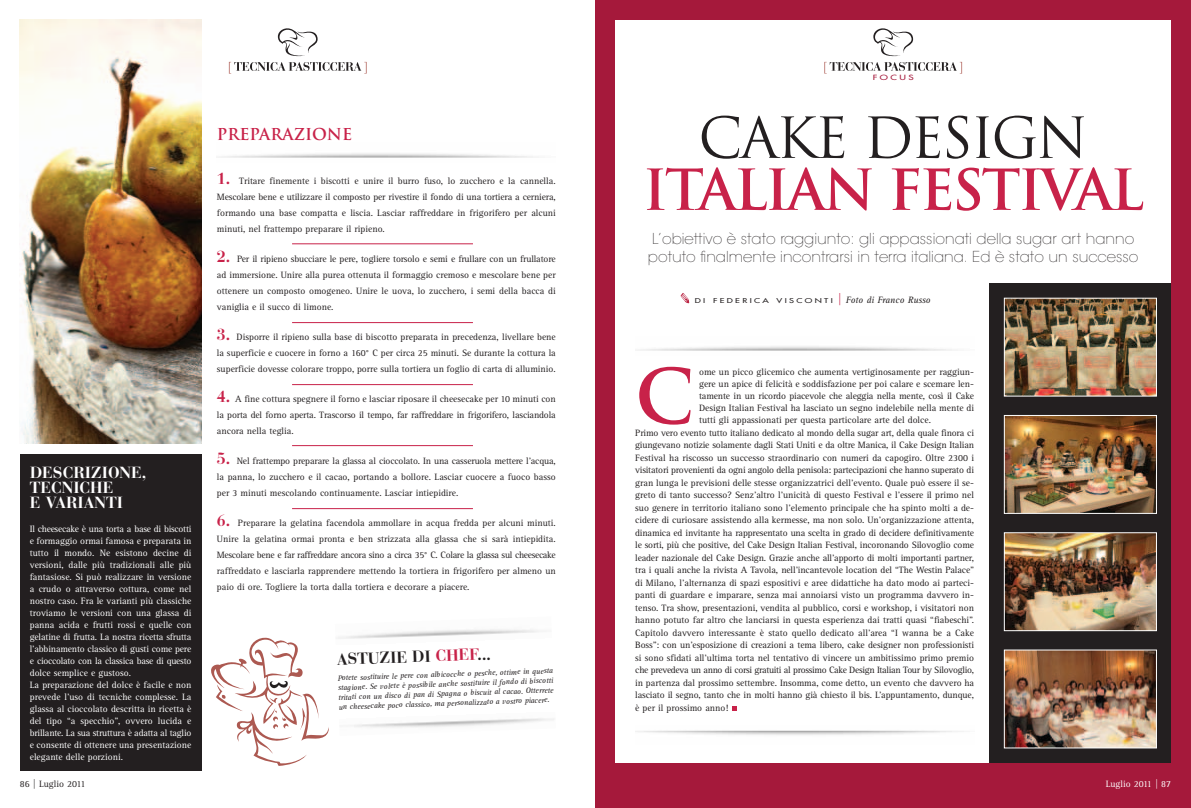
<style>
.page{position:relative;width:1191px;height:808px;background:#fff}
.page>*{position:absolute;margin:0;border:0;box-sizing:border-box;transform-origin:0 0}
.t1{font:700 73.8px "Trajan";color:#c82249}
.t2{font:700 55px "Trajan";letter-spacing:-.045em;color:#c82249}
.t3{font:55px "Trajan";letter-spacing:-.045em;color:#231f20}
.t4{font:700 16px/15px "Bauer Bodoni";color:#fff}
.t5{font:700 16px "Bauer Bodoni";color:#231f20}
.t6{font:700 16px "Trajan";color:#c82249}
.t7{font:200 15px/18px "Avant Garde";color:#231f20}
.t8{font:9.5px/16px "AT Rotis Serif";color:#231f20;text-align:justify}
.t9{font:9.5px/12px "AT Rotis Serif";color:#fff}
.t10{font:9.5px "AT Rotis Serif";letter-spacing:-.02em;color:#231f20}
.t11{font:9.5px "AT Rotis Serif";letter-spacing:-.03em;color:#231f20}
.t12{font:italic 8px/9.7px "AT Rotis Serif";color:#231f20;text-align:justify}
.t13{font:7px "Futura";letter-spacing:.26em;color:#a5193b;scale:1.4 1}
.t14{font:6.5px "Futura";letter-spacing:.26em;color:#231f20;scale:1.4 1}
.s1{font-family:"Bauer Bodoni";font-weight:700;font-size:16px;color:#c82249}
.s2{color:#c82249}
.s3{font-family:"AT Rotis Serif";font-style:italic;font-size:12px;color:#c82249}
.s4{font-family:"AT Rotis Serif";font-style:italic;font-size:9.5px}
</style>
<div class="page">
<div style="left:595px;top:0;width:596px;height:808px;background:#a5193b"></div>
<div style="left:615px;top:20px;width:556px;height:743px;background:#fff"></div>
<svg style="left:732px;top:707px;width:5px;height:4px"></svg>
<svg style="left:229px;top:28px;width:137px;height:46px"></svg>
<svg style="left:824px;top:28px;width:138px;height:46px"></svg>
<div style="left:20px;top:454px;width:181px;height:317px;background:#231f20"></div>
<img style="left:20px;top:20px;width:181px;height:424px">
<hr style="left:292px;top:244px;width:181px;height:1px;background:#c82249">
<hr style="left:292px;top:322px;width:181px;height:1px;background:#c82249">
<hr style="left:292px;top:384px;width:181px;height:1px;background:#c82249">
<hr style="left:292px;top:445px;width:181px;height:1px;background:#c82249">
<hr style="left:292px;top:508px;width:181px;height:1px;background:#c82249">
<svg style="left:211px;top:638px;width:118px;height:128px"></svg>
<svg style="left:680px;top:293px;width:9px;height:10px"></svg>
<div style="left:989px;top:283px;width:182px;height:480px;background:#231f20"></div>
<img style="left:1005px;top:300px;width:150px;height:95px">
<div style="left:1003px;top:298px;width:154px;height:99px;border:1px solid #fff"></div>
<img style="left:1005px;top:417px;width:150px;height:95px">
<div style="left:1003px;top:415px;width:154px;height:99px;border:1px solid #fff"></div>
<img style="left:1005px;top:534px;width:150px;height:95px">
<div style="left:1003px;top:532px;width:154px;height:99px;border:1px solid #fff"></div>
<img style="left:1005px;top:651px;width:150px;height:95px">
<div style="left:1003px;top:649px;width:154px;height:99px;border:1px solid #fff"></div>
<h3 class="t4" style="left:30px;top:466px;width:118px">DESCRIZIONE,<br>TECNICHE<br>E VARIANTI</h3>
<p class="t9" style="left:30px;top:523px;width:163px">Il cheesecake è una torta a base di biscotti e formaggio ormai famosa e preparata in tutto il mondo. Ne esistono decine di versioni, dalle più tradizionali alle più fantasiose. Si può realizzare in versione a crudo o attraverso cottura, come nel nostro caso. Fra le varianti più classiche troviamo le versioni con una glassa di panna acida e frutti rossi e quelle con gelatine di frutta. La nostra ricetta sfrutta l’abbinamento classico di gusti come pere e cioccolato con la classica base di questo dolce semplice e gustoso.<br>La preparazione del dolce è facile e non prevede l’uso di tecniche complesse. La glassa al cioccolato descritta in ricetta è del tipo “a specchio”, ovvero lucida e brillante. La sua struttura è adatta al taglio e consente di ottenere una presentazione elegante delle porzioni.</p>
<h3 class="t6" style="left:217px;top:125px;width:137px">PREPARAZIONE</h3>
<p class="t8" style="left:217px;top:173px;width:340px"><span class="s1">1.</span> Tritare finemente i biscotti e unire il burro fuso, lo zucchero e la cannella.<br>Mescolare bene e utilizzare il composto per rivestire il fondo di una tortiera a cerniera, formando una base compatta e liscia. Lasciar raffreddare in frigorifero per alcuni minuti, nel frattempo preparare il ripieno.</p>
<p class="t8" style="left:217px;top:251px;width:340px"><span class="s1">2.</span> Per il ripieno sbucciare le pere, togliere torsolo e semi e frullare con un frullatore ad immersione. Unire alla purea ottenuta il formaggio cremoso e mescolare bene per ottenere un composto omogeneo. Unire le uova, lo zucchero, i semi della bacca di vaniglia e il succo di limone.</p>
<p class="t8" style="left:217px;top:329px;width:340px"><span class="s1">3.</span> Disporre il ripieno sulla base di biscotto preparata in precedenza, livellare bene la superficie e cuocere in forno a 160° C per circa 25 minuti. Se durante la cottura la superficie dovesse colorare troppo, porre sulla tortiera un foglio di carta di alluminio.</p>
<p class="t8" style="left:217px;top:391px;width:340px"><span class="s1">4.</span> A fine cottura spegnere il forno e lasciar riposare il cheesecake per 10 minuti con la porta del forno aperta. Trascorso il tempo, far raffreddare in frigorifero, lasciandola ancora nella teglia.</p>
<p class="t8" style="left:217px;top:453px;width:340px"><span class="s1">5.</span> Nel frattempo preparare la glassa al cioccolato. In una casseruola mettere l’acqua, la panna, lo zucchero e il cacao, portando a bollore. Lasciar cuocere a fuoco basso per 3 minuti mescolando continuamente. Lasciar intiepidire.</p>
<p class="t8" style="left:217px;top:515px;width:340px"><span class="s1">6.</span> Preparare la gelatina facendola ammollare in acqua fredda per alcuni minuti.<br>Unire la gelatina ormai pronta e ben strizzata alla glassa che si sarà intiepidita.<br>Mescolare bene e far raffreddare ancora sino a circa 35° C. Colare la glassa sul cheesecake raffreddato e lasciarla rapprendere mettendo la tortiera in frigorifero per almeno un paio di ore. Togliere la torta dalla tortiera e decorare a piacere.</p>
<h3 class="t5" style="left:337px;top:653px;width:155px;rotate:-2deg">ASTUZIE DI <span class="s2">CHEF</span>...</h3>
<p class="t12" style="left:337px;top:674px;width:217px;rotate:-2deg">Potete sostituire le pere con albicocche o pesche, ottime in questa stagione. Se volete è possibile anche sostituire il fondo di biscotti tritati con un disco di pan di Spagna o biscuit al cacao. Otterrete un cheesecake poco classico, ma personalizzato a vostro piacere.</p>
<p class="t13" style="left:872px;top:74px;width:31px">FOCUS</p>
<h2 class="t3" style="left:698px;top:107px;width:391px">CAKE DESIGN</h2>
<h2 class="t2" style="left:642px;top:159px;width:503px">ITALIAN FESTIVAL</h2>
<h3 class="t7" style="left:648px;top:231px;width:492px">L’obiettivo è stato raggiunto: gli appassionati della sugar art hanno potuto finalmente incontrarsi in terra italiana. Ed è stato un successo</h3>
<p class="t14" style="left:695px;top:297px;width:170px">DI FEDERICA VISCONTI <span class="s3">|</span> <span class="s4">Foto di Franco Russo</span></p>
<h1 class="t1" style="left:635px;top:355px;width:61px">C</h1>
<p class="t8" style="left:699px;top:365px;width:276px">ome un picco glicemico che aumenta vertiginosamente per raggiun-</p>
<p class="t8" style="left:699px;top:377px;width:276px">gere un apice di felicità e soddisfazione per poi calare e scemare len-</p>
<p class="t8" style="left:699px;top:389px;width:276px">tamente in un ricordo piacevole che aleggia nella mente, così il Cake</p>
<p class="t8" style="left:699px;top:401px;width:276px">Design Italian Festival ha lasciato un segno indelebile nella mente di</p>
<p class="t8" style="left:699px;top:413px;width:233px">tutti gli appassionati per questa particolare arte del dolce.</p>
<p class="t8" style="left:635px;top:426px;width:340px">Primo vero evento tutto italiano dedicato al mondo della sugar art, della quale finora ci</p>
<p class="t8" style="left:635px;top:438px;width:340px">giungevano notizie solamente dagli Stati Uniti e da oltre Manica, il Cake Design Italian</p>
<p class="t8" style="left:635px;top:451px;width:340px">Festival ha riscosso un successo straordinario con numeri da capogiro. Oltre 2300 i</p>
<p class="t10" style="left:635px;top:467px;width:340px">visitatori provenienti da ogni angolo della penisola: partecipazioni che hanno superato di</p>
<p class="t8" style="left:635px;top:476px;width:340px">gran lunga le previsioni delle stesse organizzatrici dell’evento. Quale può essere il se-</p>
<p class="t8" style="left:635px;top:488px;width:340px">greto di tanto successo? Senz’altro l’unicità di questo Festival e l’essere il primo nel</p>
<p class="t8" style="left:635px;top:501px;width:340px">suo genere in territorio italiano sono l’elemento principale che ha spinto molti a de-</p>
<p class="t8" style="left:635px;top:513px;width:340px">cidere di curiosare assistendo alla kermesse, ma non solo. Un’organizzazione attenta,</p>
<p class="t8" style="left:635px;top:526px;width:340px">dinamica ed invitante ha rappresentato una scelta in grado di decidere definitivamente</p>
<p class="t8" style="left:635px;top:538px;width:340px">le sorti, più che positive, del Cake Design Italian Festival, incoronando Silovoglio come</p>
<p class="t8" style="left:635px;top:551px;width:340px">leader nazionale del Cake Design. Grazie anche all’apporto di molti importanti partner,</p>
<p class="t8" style="left:635px;top:563px;width:340px">tra i quali anche la rivista A Tavola, nell’incantevole location del “The Westin Palace”</p>
<p class="t8" style="left:635px;top:576px;width:340px">di Milano, l’alternanza di spazi espositivi e aree didattiche ha dato modo ai parteci-</p>
<p class="t8" style="left:635px;top:588px;width:340px">panti di guardare e imparare, senza mai annoiarsi visto un programma davvero in-</p>
<p class="t8" style="left:635px;top:601px;width:340px">tenso. Tra show, presentazioni, vendita al pubblico, corsi e workshop, i visitatori non</p>
<p class="t8" style="left:635px;top:613px;width:340px">hanno potuto far altro che lanciarsi in questa esperienza dai tratti quasi “fiabeschi”.</p>
<p class="t8" style="left:635px;top:626px;width:340px">Capitolo davvero interessante è stato quello dedicato all’area “I wanna be a Cake</p>
<p class="t8" style="left:635px;top:638px;width:340px">Boss”: con un’esposizione di creazioni a tema libero, cake designer non professionisti</p>
<p class="t8" style="left:635px;top:651px;width:340px">si sono sfidati all’ultima torta nel tentativo di vincere un ambitissimo primo premio</p>
<p class="t11" style="left:635px;top:667px;width:340px">che prevedeva un anno di corsi gratuiti al prossimo Cake Design Italian Tour by Silovoglio,</p>
<p class="t8" style="left:635px;top:676px;width:340px">in partenza dal prossimo settembre. Insomma, come detto, un evento che davvero ha</p>
<p class="t8" style="left:635px;top:688px;width:340px">lasciato il segno, tanto che in molti hanno già chiesto il bis. L’appuntamento, dunque,</p>
<p class="t8" style="left:635px;top:701px;width:95px">è per il prossimo anno!</p>
<p class="t8" style="left:20px;top:777px;width:67px">86 | Luglio 2011</p>
<p class="t9" style="left:1105px;top:779px;width:67px">Luglio 2011 | 87</p>
</div>
